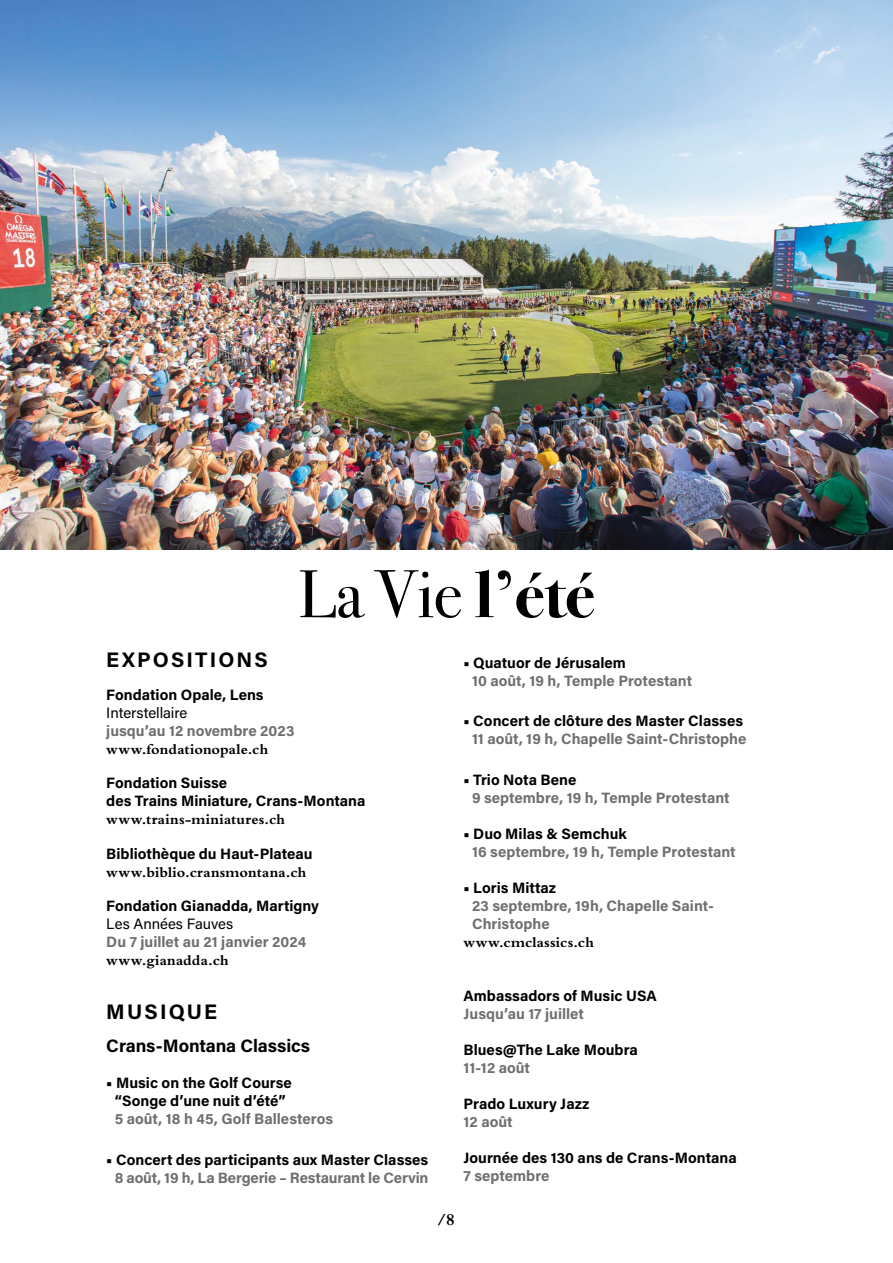
<style>
.page{position:relative;width:893px;height:1263px;background:#fff}
.page>*{position:absolute;margin:0;border:0;box-sizing:border-box;transform-origin:0 0}
.t1{font:67.5px "Bodoni Svty Two ITCTT";color:#000}
.t2{font:700 21px "Acumin Pro";letter-spacing:.1em;color:#000}
.t3{font:700 18px "Acumin Pro";letter-spacing:-.005em;color:#000}
.t4{font:700 17.25px "Bembo Std";color:#000}
.t5{font:700 15px/18px "Acumin Pro";color:#000}
.t6{font:700 15px/18px "Acumin Pro";color:#706f6f}
.t7{font:700 15px "Bembo Std";letter-spacing:.01em;color:#000}
.t8{font:15px "Acumin Pro";letter-spacing:-.005em;color:#000}
.s1{font-weight:700}
</style>
<div class="page">
<img style="left:0;top:0;width:893px;height:549px">
<h1 class="t1" style="left:298px;top:539px;width:298px">La Vie <span class="s1">l’été</span></h1>
<h2 class="t2" style="left:106px;top:645px;width:163px">EXPOSITIONS</h2>
<p class="t5" style="left:106px;top:685px;width:159px">Fondation Opale, Lens</p>
<p class="t8" style="left:106px;top:702px;width:83px">Interstellaire</p>
<p class="t6" style="left:106px;top:721px;width:190px">jusqu’au 12 novembre 2023</p>
<p class="t7" style="left:106px;top:741px;width:163px">www.fondationopale.ch</p>
<p class="t5" style="left:106px;top:773px;width:261px">Fondation Suisse<br>des Trains Miniature, Crans-Montana</p>
<p class="t7" style="left:106px;top:811px;width:180px">www.trains-miniatures.ch</p>
<p class="t5" style="left:106px;top:844px;width:208px">Bibliothèque du Haut-Plateau</p>
<p class="t7" style="left:106px;top:864px;width:201px">www.biblio.cransmontana.ch</p>
<p class="t5" style="left:106px;top:896px;width:214px">Fondation Gianadda, Martigny</p>
<p class="t8" style="left:106px;top:914px;width:128px">Les Années Fauves</p>
<p class="t6" style="left:106px;top:932px;width:202px">Du 7 juillet au 21 janvier 2024</p>
<p class="t7" style="left:106px;top:952px;width:124px">www.gianadda.ch</p>
<h2 class="t2" style="left:106px;top:997px;width:112px">MUSIQUE</h2>
<p class="t3" style="left:106px;top:1033px;width:205px">Crans-Montana Classics</p>
<p class="t5" style="left:106px;top:1073px;width:187px;text-align:center">■ Music on the Golf Course “Songe d’une nuit d’été”</p>
<p class="t6" style="left:115px;top:1109px;width:220px">5 août, 18 h 45, Golf Ballesteros</p>
<p class="t5" style="left:106px;top:1150px;width:324px">■ Concert des participants aux Master Classes</p>
<p class="t6" style="left:115px;top:1168px;width:315px">8 août, 19 h, La Bergerie – Restaurant le Cervin</p>
<p class="t5" style="left:463px;top:653px;width:164px">■ Quatuor de Jérusalem</p>
<p class="t6" style="left:472px;top:671px;width:222px">10 août, 19 h, Temple Protestant</p>
<p class="t5" style="left:463px;top:711px;width:281px">■ Concert de clôture des Master Classes</p>
<p class="t6" style="left:472px;top:729px;width:276px">11 août, 19 h, Chapelle Saint-Christophe</p>
<p class="t5" style="left:463px;top:770px;width:114px">■ Trio Nota Bene</p>
<p class="t6" style="left:472px;top:788px;width:259px">9 septembre, 19 h, Temple Protestant</p>
<p class="t5" style="left:463px;top:824px;width:165px">■ Duo Milas &amp; Semchuk</p>
<p class="t6" style="left:472px;top:842px;width:265px">16 septembre, 19 h, Temple Protestant</p>
<p class="t5" style="left:463px;top:878px;width:94px">■ Loris Mittaz</p>
<p class="t6" style="left:472px;top:896px;width:243px">23 septembre, 19h, Chapelle Saint-<br>Christophe</p>
<p class="t7" style="left:463px;top:934px;width:132px">www.cmclassics.ch</p>
<p class="t5" style="left:463px;top:986px;width:195px">Ambassadors of Music USA</p>
<p class="t6" style="left:463px;top:1004px;width:122px">Jusqu’au 17 juillet</p>
<p class="t5" style="left:463px;top:1040px;width:176px">Blues@The Lake Moubra</p>
<p class="t6" style="left:463px;top:1058px;width:68px">11-12 août</p>
<p class="t5" style="left:463px;top:1094px;width:128px">Prado Luxury Jazz</p>
<p class="t6" style="left:463px;top:1112px;width:51px">12 août</p>
<p class="t5" style="left:463px;top:1148px;width:275px">Journée des 130 ans de Crans-Montana</p>
<p class="t6" style="left:463px;top:1166px;width:88px">7 septembre</p>
<p class="t4" style="left:437px;top:1210px;width:19px">/8</p>
</div>
